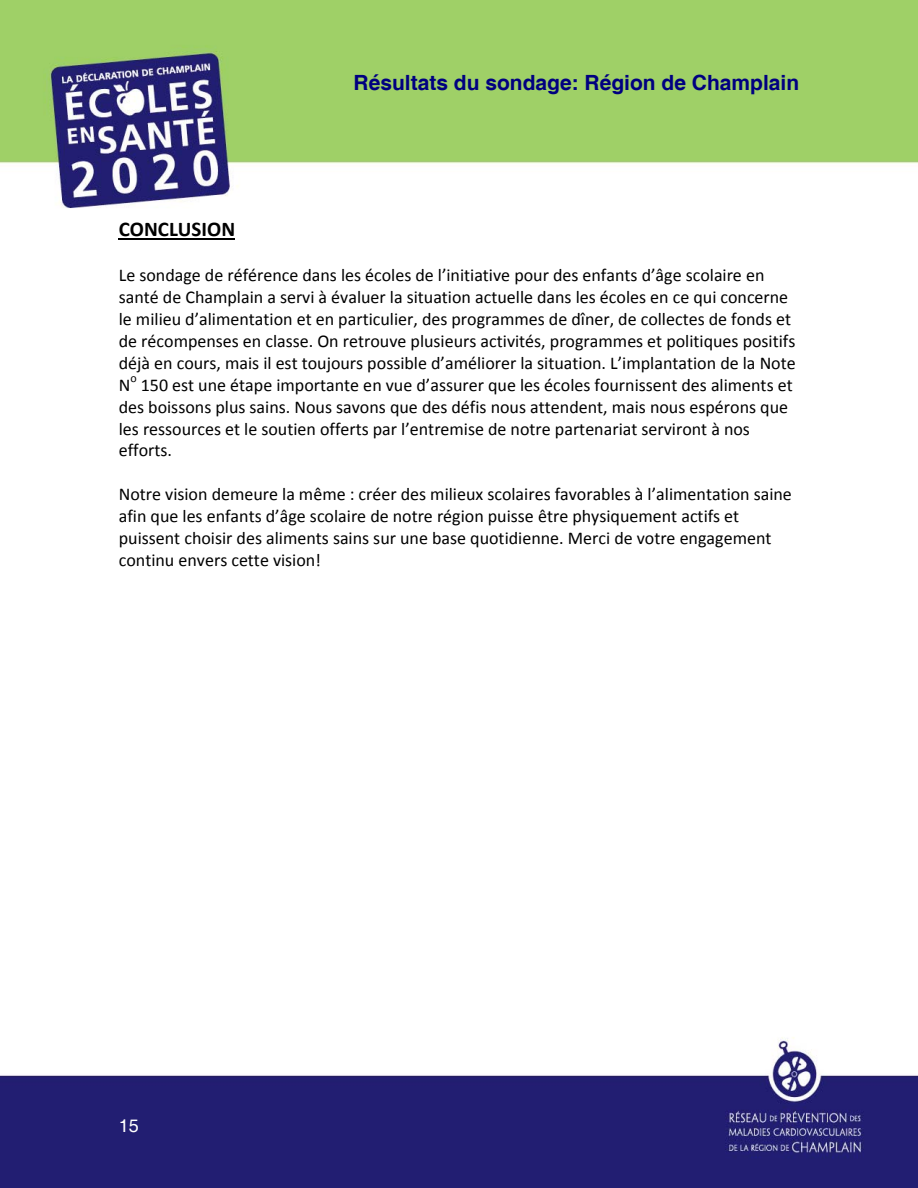
<style>
.page{position:relative;width:918px;height:1188px;background:#fff}
.page>*{position:absolute;margin:0;border:0;box-sizing:border-box;transform-origin:0 0}
.t1{font:700 21px "Helvetica";color:#000080}
.t2{font:700 21px "Calibri";color:#000}
.t3{font:18px/22px "Calibri";color:#000}
.t4{font:18px "Helvetica";color:#fff}
.t5{font:12px "Calibri";color:#000}
</style>
<div class="page">
<img style="left:0;top:1037px;width:917px;height:151px">
<img style="left:0;top:0;width:917px;height:208px">
<hr style="left:119px;top:238px;width:116px;height:2px;background:#000">
<p class="t1" style="left:354px;top:71px;width:447px">Résultats du sondage: Région de Champlain</p>
<p class="t2" style="left:119px;top:220px;width:118px">CONCLUSION</p>
<p class="t3" style="left:119px;top:265px;width:678px">Le sondage de référence dans les écoles de l’initiative pour des enfants d’âge scolaire en santé de Champlain a servi à évaluer la situation actuelle dans les écoles en ce qui concerne le milieu d’alimentation et en particulier, des programmes de dîner, de collectes de fonds et de récompenses en classe. On retrouve plusieurs activités, programmes et politiques positifs déjà en cours, mais il est toujours possible d’améliorer la situation. L’implantation de la Note N</p>
<p class="t5" style="left:130px;top:373px;width:8px">o</p>
<p class="t3" style="left:119px;top:375px;width:676px;text-indent:22px">150 est une étape importante en vue d’assurer que les écoles fournissent des aliments et des boissons plus sains. Nous savons que des défis nous attendent, mais nous espérons que les ressources et le soutien offerts par l’entremise de notre partenariat serviront à nos efforts.</p>
<p class="t3" style="left:119px;top:485px;width:675px">Notre vision demeure la même : créer des milieux scolaires favorables à l’alimentation saine afin que les enfants d’âge scolaire de notre région puisse être physiquement actifs et puissent choisir des aliments sains sur une base quotidienne. Merci de votre engagement continu envers cette vision!</p>
<p class="t4" style="left:119px;top:1115px;width:21px">15</p>
</div>
